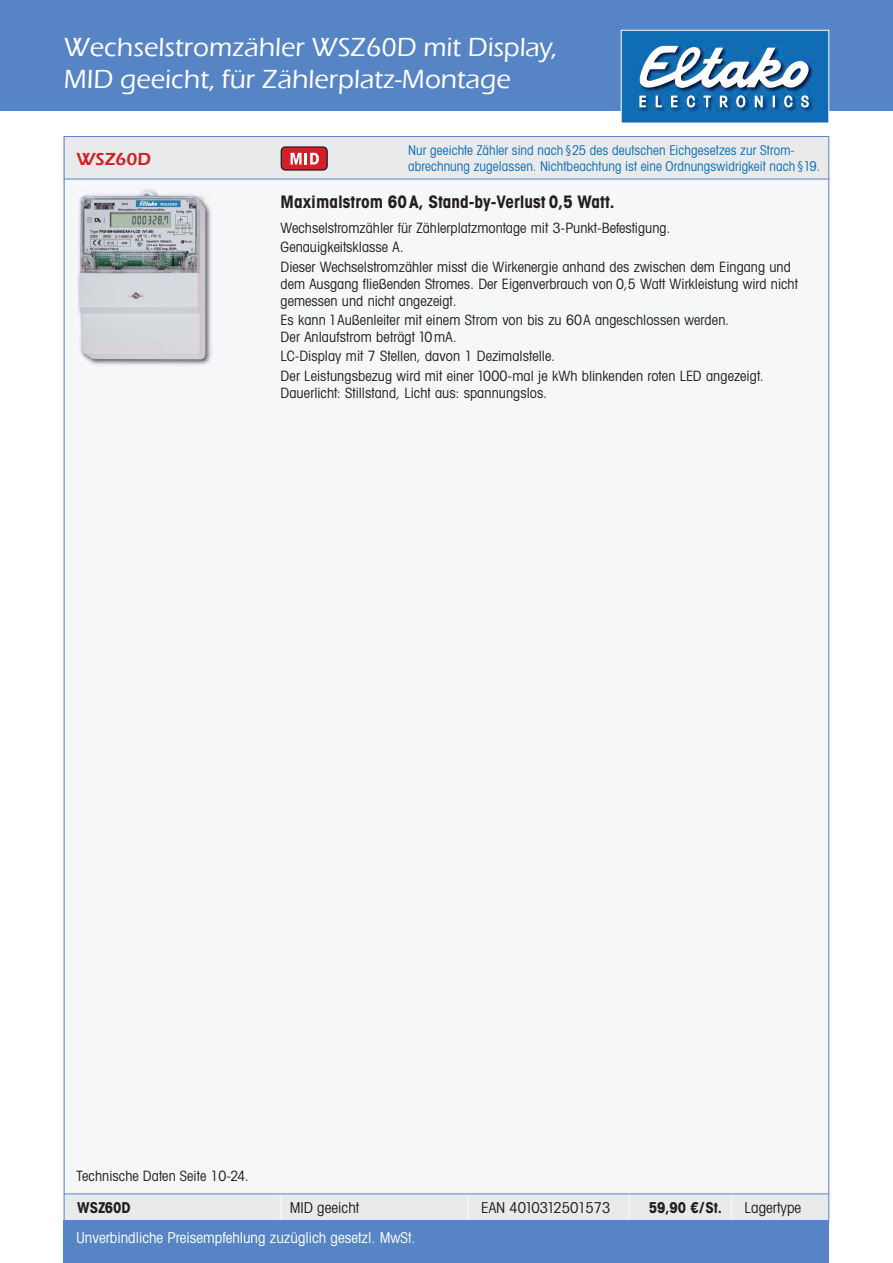
<style>
.page{position:relative;width:893px;height:1263px;background:#fff}
.page>*{position:absolute;margin:0;border:0;box-sizing:border-box;transform-origin:0 0}
.t1{font:500 27px/32.4px "Eras ITC";color:#fff}
.t2{font:600 18px "Eras ITC";letter-spacing:.005em;color:#d12027}
.t3{font:700 condensed 17.25px "Avant Garde";color:#231f20}
.t4{font:condensed 15px "Avant Garde";color:#fff}
.t5{font:condensed 15px "Avant Garde";color:#231f20}
.t6{font:700 condensed 15px "Avant Garde";color:#231f20}
.t7{font:condensed 14.25px/19.2px "Avant Garde";color:#231f20}
.t8{font:condensed 13.5px/16.2px "Avant Garde";letter-spacing:.01em;color:#0e6db5}
</style>
<div class="page">
<div style="left:0;top:0;width:893px;height:111px;background:#5684c4"></div>
<div style="left:64px;top:136px;width:765px;height:1085px;background:#f6f7f8"></div>
<div style="left:64px;top:136px;width:765px;height:43px;background:#e9eaeb"></div>
<div style="left:281px;top:147px;width:46px;height:23px;background:#d12027;border-radius:4px"></div>
<div style="left:281px;top:146px;width:47px;height:25px;border:1px solid #1a1b1f;border-radius:4px"></div>
<svg style="left:291px;top:153px;width:28px;height:12px"></svg>
<hr style="left:64px;top:179px;width:765px;height:1px;background:#5684c4">
<div style="left:64px;top:1194px;width:216px;height:27px;background:#e9eaeb"></div>
<div style="left:281px;top:1194px;width:186px;height:27px;background:#e9eaeb"></div>
<div style="left:468px;top:1194px;width:161px;height:27px;background:#e9eaeb"></div>
<div style="left:630px;top:1194px;width:101px;height:27px;background:#e9eaeb"></div>
<div style="left:732px;top:1194px;width:97px;height:27px;background:#e9eaeb"></div>
<hr style="left:64px;top:1194px;width:765px;height:1px;background:#5684c4">
<img style="left:77px;top:188px;width:135px;height:177px">
<img style="left:80px;top:191px;width:125px;height:168px">
<div style="left:64px;top:1220px;width:765px;height:43px;background:#5684c4"></div>
<div style="left:621px;top:30px;width:208px;height:93px;background:#0e6db5"></div>
<div style="left:621px;top:30px;width:208px;height:93px;border:1px solid #fff"></div>
<img style="left:639px;top:57px;width:174px;height:55px">
<img style="left:639px;top:46px;width:170px;height:62px">
<h1 class="t1" style="left:64px;top:31px;width:495px">Wechselstromzähler WSZ60D mit Display,<br>MID geeicht, für Zählerplatz-Montage</h1>
<p class="t2" style="left:77px;top:148px;width:76px">WSZ60D</p>
<p class="t8" style="left:408px;top:144px;width:414px">Nur geeichte Zähler sind nach §25 des deutschen Eichgesetzes zur Strom&shy;abrechnung zugelassen. Nichtbeachtung ist eine Ordnungswidrigkeit nach §19.</p>
<p class="t3" style="left:281px;top:195px;width:335px">Maximalstrom 60A, Stand-by-Verlust 0,5 Watt.</p>
<p class="t7" style="left:281px;top:220px;width:512px">Wechselstromzähler für Zählerplatzmontage mit 3-Punkt-Befestigung.<br>Genauigkeitsklasse A.<br>Dieser Wechselstromzähler misst die Wirkenergie anhand des zwischen dem Eingang und</p>
<p class="t7" style="left:281px;top:276px;width:519px;line-height:17.1px">dem Ausgang fließenden Stromes. Der Eigenverbrauch von 0,5 Watt Wirkleistung wird nicht gemessen und nicht angezeigt.</p>
<p class="t7" style="left:281px;top:313px;width:450px;line-height:17.1px">Es kann 1 Außenleiter mit einem Strom von bis zu 60A angeschlossen werden.<br>Der Anlaufstrom beträgt 10mA.</p>
<p class="t7" style="left:281px;top:348px;width:485px">LC-Display mit 7 Stellen, davon 1 Dezimalstelle.<br>Der Leistungsbezug wird mit einer 1000-mal je kWh blinkenden roten LED angezeigt.</p>
<p class="t7" style="left:281px;top:384px;width:268px">Dauerlicht: Stillstand, Licht aus: spannungslos.</p>
<p class="t7" style="left:77px;top:1167px;width:174px">Technische Daten Seite 10-24.</p>
<p class="t6" style="left:77px;top:1203px;width:55px">WSZ60D</p>
<p class="t5" style="left:290px;top:1202px;width:71px">MID geeicht</p>
<p class="t5" style="left:481px;top:1202px;width:131px">EAN 4010312501573</p>
<p class="t6" style="left:649px;top:1203px;width:75px">59,90 €/St.</p>
<p class="t5" style="left:744px;top:1199px;width:58px">Lagertype</p>
<p class="t4" style="left:77px;top:1232px;width:341px">Unverbindliche Preisempfehlung zuzüglich gesetzl. MwSt.</p>
</div>
